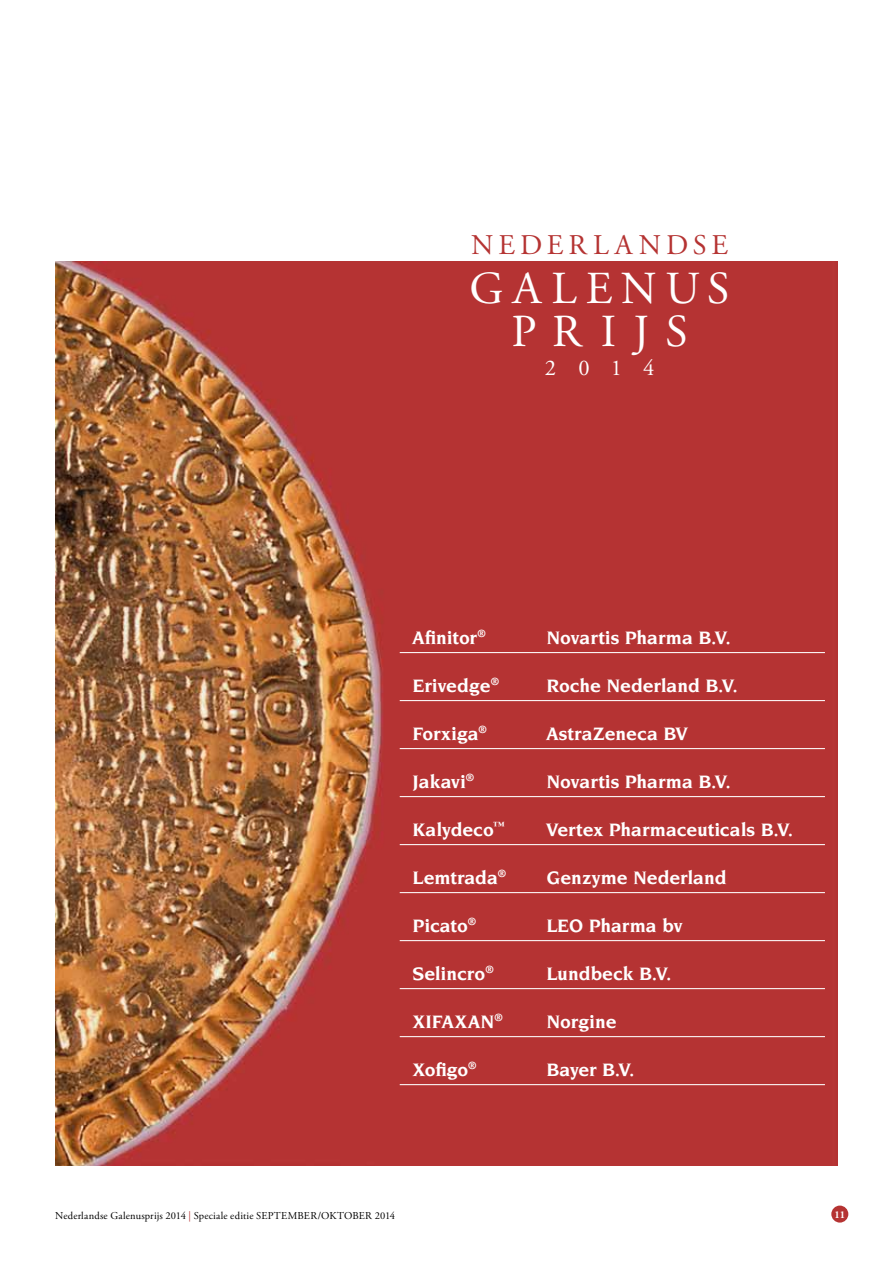
<style>
.page{position:relative;width:893px;height:1263px;background:#fff}
.page>*{position:absolute;margin:0;border:0;box-sizing:border-box;transform-origin:0 0}
.t1{font:45.75px/43.2px "Adobe Garamond Pro";letter-spacing:.21em;color:#fff;text-align:center}
.t2{font:28.5px "Adobe Garamond Pro";letter-spacing:.175em;color:#b53332}
.t3{font:22.5px "Adobe Garamond Pro";color:#fff}
.t4{font:700 19.5px "Novarese";color:#fff}
.t5{font:10.5px "Adobe Garamond Pro";letter-spacing:.02em;color:#000}
.t6{font:700 10.5px "Adobe Garamond Pro";color:#fff}
.s1{color:#b53332}
</style>
<div class="page">
<div style="left:831px;top:1205px;width:17px;height:17px;background:#b53332;border-radius:50%"></div>
<img style="left:55px;top:261px;width:783px;height:904px">
<hr style="left:400px;top:652px;width:425px;height:1px;background:#fff">
<hr style="left:400px;top:700px;width:425px;height:1px;background:#fff">
<hr style="left:400px;top:748px;width:425px;height:1px;background:#fff">
<hr style="left:400px;top:796px;width:425px;height:1px;background:#fff">
<hr style="left:400px;top:844px;width:425px;height:1px;background:#fff">
<hr style="left:400px;top:892px;width:425px;height:1px;background:#fff">
<hr style="left:400px;top:940px;width:425px;height:1px;background:#fff">
<hr style="left:400px;top:988px;width:425px;height:1px;background:#fff">
<hr style="left:400px;top:1036px;width:425px;height:1px;background:#fff">
<hr style="left:400px;top:1084px;width:425px;height:1px;background:#fff">
<h2 class="t2" style="left:471px;top:228px;width:258px">NEDERLANDSE</h2>
<h1 class="t1" style="left:470px;top:268px;width:261px">GALENUS<br>PRIJS</h1>
<p class="t3" style="left:545px;top:355px;width:111px">2014</p>
<p class="t4" style="left:412px;top:626px;width:75px">Afinitor<sup>®</sup></p>
<p class="t4" style="left:546px;top:626px;width:186px">Novartis Pharma B.V.</p>
<p class="t4" style="left:412px;top:674px;width:88px">Erivedge<sup>®</sup></p>
<p class="t4" style="left:546px;top:674px;width:193px">Roche Nederland B.V.</p>
<p class="t4" style="left:412px;top:722px;width:76px">Forxiga<sup>®</sup></p>
<p class="t4" style="left:546px;top:722px;width:143px">AstraZeneca BV</p>
<p class="t4" style="left:412px;top:770px;width:64px">Jakavi<sup>®</sup></p>
<p class="t4" style="left:546px;top:770px;width:186px">Novartis Pharma B.V.</p>
<p class="t4" style="left:412px;top:818px;width:94px">Kalydeco<sup>™</sup></p>
<p class="t4" style="left:546px;top:818px;width:248px">Vertex Pharmaceuticals B.V.</p>
<p class="t4" style="left:412px;top:866px;width:96px">Lemtrada<sup>®</sup></p>
<p class="t4" style="left:546px;top:866px;width:182px">Genzyme Nederland</p>
<p class="t4" style="left:412px;top:914px;width:66px">Picato<sup>®</sup></p>
<p class="t4" style="left:546px;top:914px;width:138px">LEO Pharma bv</p>
<p class="t4" style="left:412px;top:962px;width:83px">Selincro<sup>®</sup></p>
<p class="t4" style="left:546px;top:962px;width:127px">Lundbeck B.V.</p>
<p class="t4" style="left:412px;top:1010px;width:92px">XIFAXAN<sup>®</sup></p>
<p class="t4" style="left:546px;top:1010px;width:72px">Norgine</p>
<p class="t4" style="left:412px;top:1058px;width:66px">Xofigo<sup>®</sup></p>
<p class="t4" style="left:546px;top:1058px;width:90px">Bayer B.V.</p>
<p class="t5" style="left:55px;top:1209px;width:341px">Nederlandse Galenusprijs 2014 <span class="s1">|</span> Speciale editie SEPTEMBER/OKTOBER 2014</p>
<p class="t6" style="left:834px;top:1208px;width:12px">11</p>
</div>
